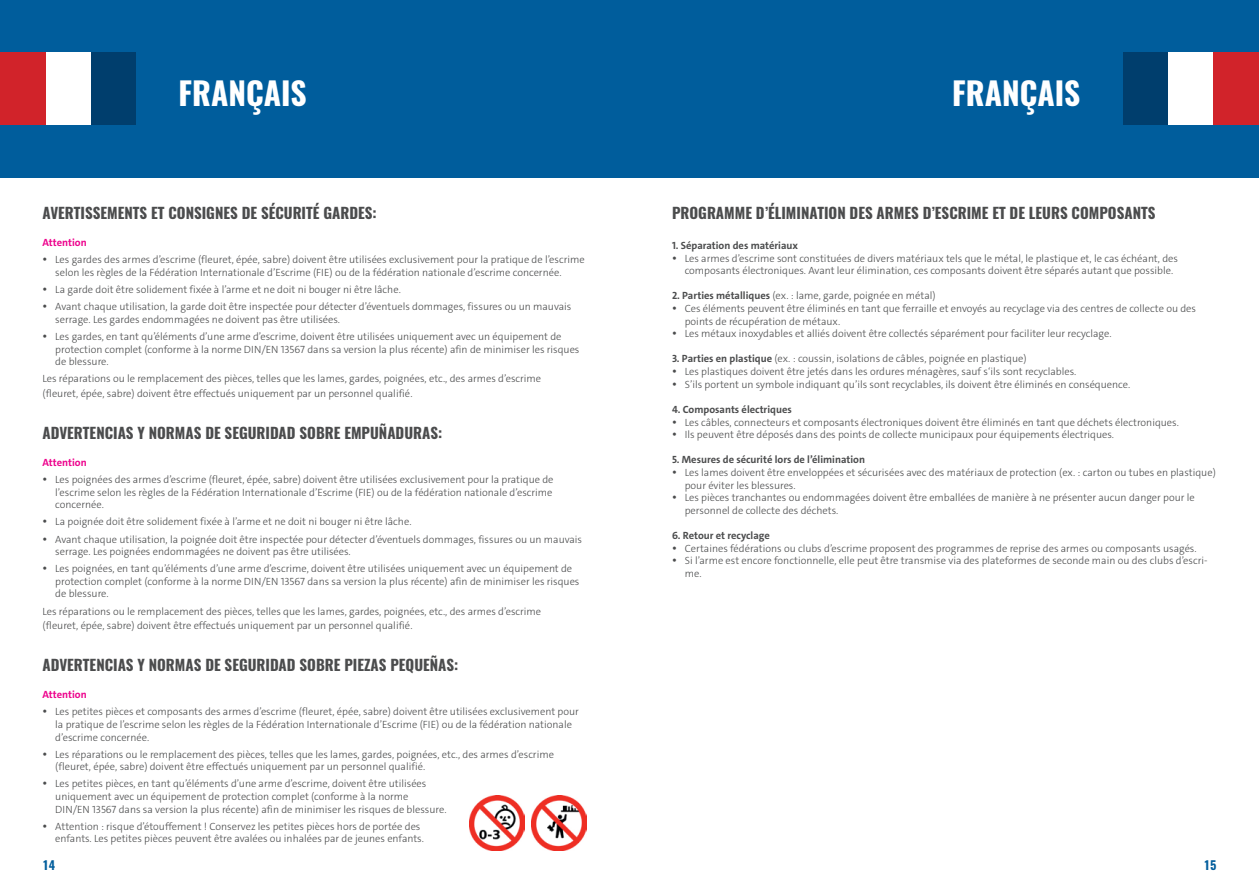
<style>
.page{position:relative;width:1259px;height:893px;background:#fff}
.page>*{position:absolute;margin:0;border:0;box-sizing:border-box;transform-origin:0 0}
.t1{font:700 31.5px "Oswald";color:#fff}
.t2{font:700 15px "Oswald";color:#4b4c4d}
.t3{font:700 12px "Oswald";color:#005d9c}
.t4{font:300 10.5px/12.6px "The Sans C4 s";color:#4b4c4d}
.t5{font:700 10.5px "The Sans C4 s";color:#4b4c4d}
.t6{font:700 10.5px "The Sans";color:#ed028c}
.s1{font-weight:700}
</style>
<div class="page">
<div style="left:0;top:0;width:1259px;height:177px;background:#005d9c"></div>
<img style="left:469px;top:795px;width:55px;height:55px">
<img style="left:531px;top:795px;width:56px;height:55px">
<div style="left:1123px;top:52px;width:45px;height:73px;background:#003e6d"></div>
<div style="left:90px;top:52px;width:45px;height:73px;background:#003e6d"></div>
<div style="left:1168px;top:52px;width:46px;height:73px;background:#fff"></div>
<div style="left:45px;top:52px;width:45px;height:73px;background:#fff"></div>
<div style="left:1214px;top:52px;width:45px;height:73px;background:#d1232a"></div>
<div style="left:0;top:52px;width:45px;height:73px;background:#d1232a"></div>
<h1 class="t1" style="left:179px;top:71px;width:130px">FRANÇAIS</h1>
<h1 class="t1" style="left:952px;top:71px;width:130px">FRANÇAIS</h1>
<h2 class="t2" style="left:43px;top:203px;width:336px">AVERTISSEMENTS ET CONSIGNES DE SÉCURITÉ GARDES:</h2>
<p class="t6" style="left:43px;top:236px;width:46px">Attention</p>
<p class="t4" style="left:55px;top:254px;width:531px">Les gardes des armes d’escrime (fleuret, épée, sabre) doivent être utilisées exclusivement pour la pratique de l’escrime selon les règles de la Fédération Internationale d’Escrime (FIE) ou de la fédération nationale d’escrime concernée.</p>
<p class="t4" style="left:55px;top:281px;width:517px;line-height:17.1px">La garde doit être solidement fixée à l’arme et ne doit ni bouger ni être lâche.<br>Avant chaque utilisation, la garde doit être inspectée pour détecter d’éventuels dommages, fissures ou un mauvais</p>
<p class="t4" style="left:55px;top:311px;width:508px;line-height:17.1px">serrage. Les gardes endommagées ne doivent pas être utilisées.<br>Les gardes, en tant qu’éléments d’une arme d’escrime, doivent être utilisées uniquement avec un équipement de</p>
<p class="t4" style="left:55px;top:343px;width:526px">protection complet (conforme à la norme DIN/EN 13567 dans sa version la plus récente) afin de minimiser les risques de blessure.</p>
<p class="t4" style="left:43px;top:372px;width:500px;line-height:14.4px">Les réparations ou le remplacement des pièces, telles que les lames, gardes, poignées, etc., des armes d’escrime (fleuret, épée, sabre) doivent être effectués uniquement par un personnel qualifié.</p>
<h2 class="t2" style="left:43px;top:422px;width:401px">ADVERTENCIAS Y NORMAS DE SEGURIDAD SOBRE EMPUÑADURAS:</h2>
<p class="t6" style="left:43px;top:456px;width:46px">Attention</p>
<p class="t4" style="left:55px;top:473px;width:500px;text-align:justify">Les poignées des armes d’escrime (fleuret, épée, sabre) doivent être utilisées exclusivement pour la pratique de l’escrime selon les règles de la Fédération Internationale d’Escrime (FIE) ou de la fédération nationale d’escrime concernée.</p>
<p class="t4" style="left:55px;top:513px;width:528px;line-height:17.1px">La poignée doit être solidement fixée à l’arme et ne doit ni bouger ni être lâche.<br>Avant chaque utilisation, la poignée doit être inspectée pour détecter d’éventuels dommages, fissures ou un mauvais</p>
<p class="t4" style="left:55px;top:543px;width:518px;line-height:17.1px">serrage. Les poignées endommagées ne doivent pas être utilisées.<br>Les poignées, en tant qu’éléments d’une arme d’escrime, doivent être utilisées uniquement avec un équipement de</p>
<p class="t4" style="left:55px;top:575px;width:526px">protection complet (conforme à la norme DIN/EN 13567 dans sa version la plus récente) afin de minimiser les risques de blessure.</p>
<p class="t4" style="left:43px;top:604px;width:500px;line-height:14.4px">Les réparations ou le remplacement des pièces, telles que les lames, gardes, poignées, etc., des armes d’escrime (fleuret, épée, sabre) doivent être effectués uniquement par un personnel qualifié.</p>
<h2 class="t2" style="left:43px;top:655px;width:417px">ADVERTENCIAS Y NORMAS DE SEGURIDAD SOBRE PIEZAS PEQUEÑAS:</h2>
<p class="t6" style="left:43px;top:688px;width:46px">Attention</p>
<p class="t4" style="left:55px;top:705px;width:525px">Les petites pièces et composants des armes d’escrime (fleuret, épée, sabre) doivent être utilisées exclusivement pour la pratique de l’escrime selon les règles de la Fédération Internationale d’Escrime (FIE) ou de la fédération nationale d’escrime concernée.</p>
<p class="t4" style="left:55px;top:748px;width:500px">Les réparations ou le remplacement des pièces, telles que les lames, gardes, poignées, etc., des armes d’escrime (fleuret, épée, sabre) doivent être effectués uniquement par un personnel qualifié.</p>
<p class="t4" style="left:55px;top:778px;width:393px">Les petites pièces, en tant qu’éléments d’une arme d’escrime, doivent être utilisées uniquement avec un équipement de protection complet (conforme à la norme<br>DIN/EN 13567 dans sa version la plus récente) afin de minimiser les risques de blessure.</p>
<p class="t4" style="left:55px;top:820px;width:370px">Attention : risque d’étouffement ! Conservez les petites pièces hors de portée des enfants. Les petites pièces peuvent être avalées ou inhalées par de jeunes enfants.</p>
<h2 class="t2" style="left:672px;top:203px;width:485px">PROGRAMME D’ÉLIMINATION DES ARMES D’ESCRIME ET DE LEURS COMPOSANTS</h2>
<p class="t5" style="left:672px;top:239px;width:128px">1. Séparation des matériaux</p>
<p class="t4" style="left:685px;top:252px;width:495px">Les armes d’escrime sont constituées de divers matériaux tels que le métal, le plastique et, le cas échéant, des composants électroniques. Avant leur élimination, ces composants doivent être séparés autant que possible.</p>
<p class="t4" style="left:685px;top:290px;width:513px;text-indent:-13px"><span class="s1">2. Parties métalliques</span> (ex. : lame, garde, poignée en métal)<br>Ces éléments peuvent être éliminés en tant que ferraille et envoyés au recyclage via des centres de collecte ou des points de récupération de métaux.<br>Les métaux inoxydables et alliés doivent être collectés séparément pour faciliter leur recyclage.</p>
<p class="t4" style="left:685px;top:353px;width:447px;text-indent:-13px"><span class="s1">3. Parties en plastique</span> (ex. : coussin, isolations de câbles, poignée en plastique)<br>Les plastiques doivent être jetés dans les ordures ménagères, sauf s‘ils sont recyclables.<br>S’ils portent un symbole indiquant qu’ils sont recyclables, ils doivent être éliminés en conséquence.</p>
<p class="t5" style="left:672px;top:403px;width:121px">4. Composants électriques</p>
<p class="t4" style="left:685px;top:416px;width:495px">Les câbles, connecteurs et composants électroniques doivent être éliminés en tant que déchets électroniques.<br>Ils peuvent être déposés dans des points de collecte municipaux pour équipements électriques.</p>
<p class="t5" style="left:672px;top:453px;width:194px">5. Mesures de sécurité lors de l’élimination</p>
<p class="t4" style="left:685px;top:466px;width:532px">Les lames doivent être enveloppées et sécurisées avec des matériaux de protection (ex. : carton ou tubes en plastique) pour éviter les blessures.<br>Les pièces tranchantes ou endommagées doivent être emballées de manière à ne présenter aucun danger pour le personnel de collecte des déchets.</p>
<p class="t5" style="left:672px;top:529px;width:99px">6. Retour et recyclage</p>
<p class="t4" style="left:685px;top:542px;width:524px">Certaines fédérations ou clubs d’escrime proposent des programmes de reprise des armes ou composants usagés.<br>Si l’arme est encore fonctionnelle, elle peut être transmise via des plateformes de seconde main ou des clubs d’escri&shy;me.</p>
<p class="t3" style="left:43px;top:857px;width:14px">14</p>
<p class="t3" style="left:1203px;top:857px;width:14px">15</p>
</div>
